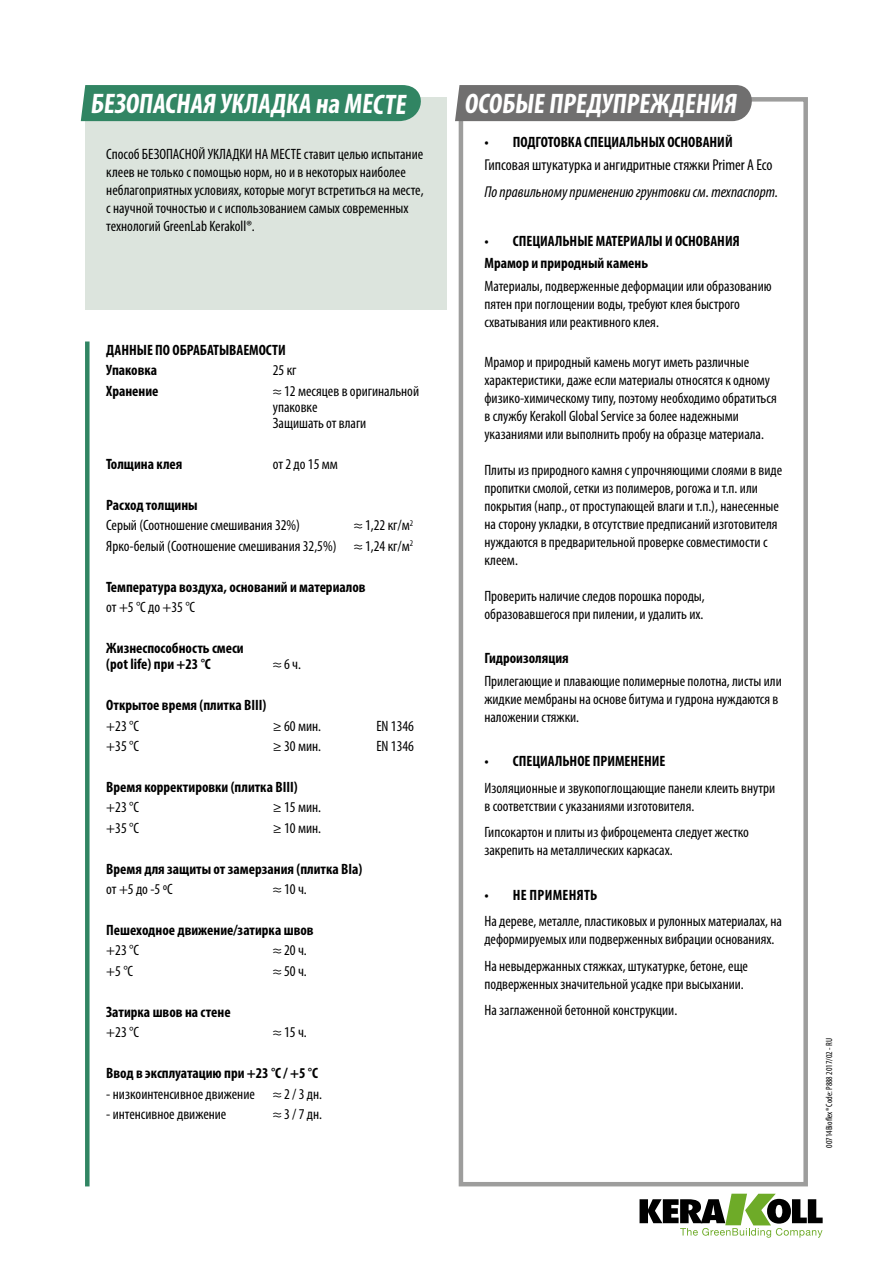
<style>
.page{position:relative;width:893px;height:1263px;background:#fff}
.page>*{position:absolute;margin:0;border:0;box-sizing:border-box;transform-origin:0 0}
.t1{font:700 condensed 28.35px "Myriad Pro";color:#fff}
.t2{font:condensed 15.75px "Myriad Pro";color:#000}
.t3{font:italic condensed 15.75px "Myriad Pro";color:#000}
.t4{font:condensed 15px/18px "Myriad Pro";color:#000}
.t5{font:700 condensed 15px/20.4px "Myriad Pro";color:#000}
.t6{font:700 condensed 15px "Myriad Pro";letter-spacing:.02em;color:#000}
.t7{font:condensed 9px "Myriad Pro";color:#000}
</style>
<div class="page">
<svg style="left:639px;top:1194px;width:184px;height:44px"></svg>
<div style="left:85px;top:97px;width:361px;height:213px;background:#dce4dd"></div>
<div style="left:459px;top:97px;width:349px;height:1089px;border:4px solid #9d9d9c"></div>
<div style="left:85px;top:341px;width:5px;height:845px;background:#318563"></div>
<div style="left:81px;top:85px;width:340px;height:36px;background:#318563"></div>
<div style="left:455px;top:85px;width:305px;height:36px;background:#706f6f"></div>
<h1 class="t1" style="left:90px;top:86px;width:321px">БЕЗОПАСНАЯ УКЛАДКА на МЕСТЕ</h1>
<h1 class="t1" style="left:464px;top:86px;width:278px">ОСОБЫЕ ПРЕДУПРЕЖДЕНИЯ</h1>
<p class="t4" style="left:106px;top:145px;width:319px">Способ БЕЗОПАСНОЙ УКЛАДКИ НА МЕСТЕ ставит целью испытание клеев не только с помощью норм, но и в некоторых наиболее неблагоприятных условиях, которые могут встретиться на месте, с научной точностью и с использованием самых современных технологий GreenLab Kerakoll®.</p>
<p class="t5" style="left:106px;top:339px;width:181px">ДАННЫЕ ПО ОБРАБАТЫВАЕМОСТИ<br>Упаковка</p>
<p class="t4" style="left:273px;top:361px;width:25px">25 кг</p>
<p class="t5" style="left:106px;top:380px;width:54px">Хранение</p>
<p class="t4" style="left:273px;top:382px;width:148px;line-height:16.2px">≈ 12 месяцев в оригинальной упаковке<br>Защишать от влаги</p>
<p class="t5" style="left:106px;top:453px;width:78px">Толщина клея</p>
<p class="t4" style="left:273px;top:455px;width:67px">от 2 до 15 мм</p>
<p class="t5" style="left:106px;top:494px;width:93px">Расход толщины</p>
<p class="t4" style="left:106px;top:516px;width:195px">Серый (Соотношение смешивания 32%)</p>
<p class="t4" style="left:106px;top:515px;width:308px;line-height:20.4px;text-align:right">≈ 1,22 кг/м<sup>2<br></sup>Ярко-белый (Соотношение смешивания 32,5%) ≈ 1,24 кг/м<sup>2</sup></p>
<p class="t5" style="left:106px;top:576px;width:261px">Температура воздуха, оснований и материалов</p>
<p class="t4" style="left:106px;top:598px;width:90px">от +5 °C до +35 °C</p>
<p class="t5" style="left:106px;top:639px;width:139px;line-height:16.2px">Жизнеспособность смеси (pot life) при +23 °С</p>
<p class="t4" style="left:273px;top:655px;width:30px">≈ 6 ч.</p>
<p class="t5" style="left:106px;top:694px;width:162px">Открытое время (плитка BIII)</p>
<p class="t4" style="left:106px;top:716px;width:34px">+23 °C</p>
<p class="t4" style="left:273px;top:716px;width:50px">≥ 60 мин.</p>
<p class="t4" style="left:376px;top:716px;width:39px">EN 1346</p>
<p class="t4" style="left:106px;top:737px;width:34px">+35 °C</p>
<p class="t4" style="left:273px;top:737px;width:50px">≥ 30 мин.</p>
<p class="t4" style="left:376px;top:737px;width:39px">EN 1346</p>
<p class="t5" style="left:106px;top:776px;width:193px">Время корректировки (плитка BIII)</p>
<p class="t4" style="left:106px;top:798px;width:34px">+23 °C</p>
<p class="t4" style="left:273px;top:798px;width:50px">≥ 15 мин.</p>
<p class="t4" style="left:106px;top:819px;width:34px">+35 °C</p>
<p class="t4" style="left:273px;top:819px;width:50px">≥ 10 мин.</p>
<p class="t5" style="left:106px;top:858px;width:258px">Время для защиты от замерзания (плитка BIa)</p>
<p class="t4" style="left:106px;top:880px;width:68px">от +5 до -5 ºC</p>
<p class="t4" style="left:273px;top:880px;width:36px">≈ 10 ч.</p>
<p class="t5" style="left:106px;top:919px;width:209px">Пешеходное движение/затирка швов</p>
<p class="t4" style="left:106px;top:941px;width:34px">+23 °C</p>
<p class="t4" style="left:273px;top:941px;width:36px">≈ 20 ч.</p>
<p class="t4" style="left:106px;top:962px;width:28px">+5 °C</p>
<p class="t4" style="left:273px;top:962px;width:36px">≈ 50 ч.</p>
<p class="t5" style="left:106px;top:1001px;width:126px">Затирка швов на стене</p>
<p class="t4" style="left:106px;top:1023px;width:34px">+23 °C</p>
<p class="t4" style="left:273px;top:1023px;width:36px">≈ 15 ч.</p>
<p class="t5" style="left:106px;top:1063px;width:213px">Ввод в эксплуатацию при +23 °C / +5 °C</p>
<p class="t4" style="left:106px;top:1084px;width:217px">- низкоинтенсивное движение ≈ 2 / 3 дн.</p>
<p class="t4" style="left:106px;top:1105px;width:122px">- интенсивное движение</p>
<p class="t4" style="left:273px;top:1105px;width:51px">≈ 3 / 7 дн.</p>
<p class="t5" style="left:484px;top:131px;width:250px">• ПОДГОТОВКА СПЕЦИАЛЬНЫХ ОСНОВАНИЙ</p>
<p class="t2" style="left:484px;top:155px;width:290px">Гипсовая штукатурка и ангидритные стяжки Primer A Eco</p>
<p class="t3" style="left:484px;top:183px;width:295px">По правильному применению грунтовки см. техпаспорт.</p>
<p class="t5" style="left:484px;top:230px;width:257px;line-height:22.2px">• СПЕЦИАЛЬНЫЕ МАТЕРИАЛЫ И ОСНОВАНИЯ<br>Мрамор и природный камень</p>
<p class="t4" style="left:484px;top:277px;width:289px">Материалы, подверженные деформации или образованию пятен при поглощении воды, требуют клея быстрого схватывания или реактивного клея.</p>
<p class="t4" style="left:484px;top:353px;width:294px">Мрамор и природный камень могут иметь различные характеристики, даже если материалы относятся к одному физико-химическому типу, поэтому необходимо обратиться в службу Kerakoll Global Service за более надежными указаниями или выполнить пробу на образце материала.</p>
<p class="t4" style="left:484px;top:461px;width:299px">Плиты из природного камня с упрочняющими слоями в виде пропитки смолой, сетки из полимеров, рогожа и т.п. или покрытия (напр., от проступающей влаги и т.п.), нанесенные на сторону укладки, в отсутствие предписаний изготовителя нуждаются в предварительной проверке совместимости с клеем.</p>
<p class="t4" style="left:484px;top:587px;width:222px">Проверить наличие следов порошка породы, образовавшегося при пилении, и удалить их.</p>
<p class="t5" style="left:484px;top:648px;width:86px">Гидроизоляция</p>
<p class="t4" style="left:484px;top:671px;width:299px">Прилегающие и плавающие полимерные полотна, листы или жидкие мембраны на основе битума и гудрона нуждаются в наложении стяжки.</p>
<p class="t5" style="left:484px;top:751px;width:183px">• СПЕЦИАЛЬНОЕ ПРИМЕНЕНИЕ</p>
<p class="t4" style="left:484px;top:779px;width:292px">Изоляционные и звукопоглощающие панели клеить внутри в соответствии с указаниями изготовителя.</p>
<p class="t4" style="left:484px;top:823px;width:266px">Гипсокартон и плиты из фиброцемента следует жестко закрепить на металлических каркасах.</p>
<p class="t6" style="left:484px;top:885px;width:114px">• НЕ ПРИМЕНЯТЬ</p>
<p class="t4" style="left:484px;top:912px;width:299px">На дереве, металле, пластиковых и рулонных материалах, на деформируемых или подверженных вибрации основаниях.</p>
<p class="t4" style="left:484px;top:957px;width:265px">На невыдержанных стяжках, штукатурке, бетоне, еще подверженных значительной усадке при высыхании.</p>
<p class="t4" style="left:484px;top:1001px;width:194px">На заглаженной бетонной конструкции.</p>
<p class="t7" style="left:824px;top:1148px;width:111px;rotate:-90deg">00714Bioflex® Code: P888 2017/02 - RU</p>
</div>
